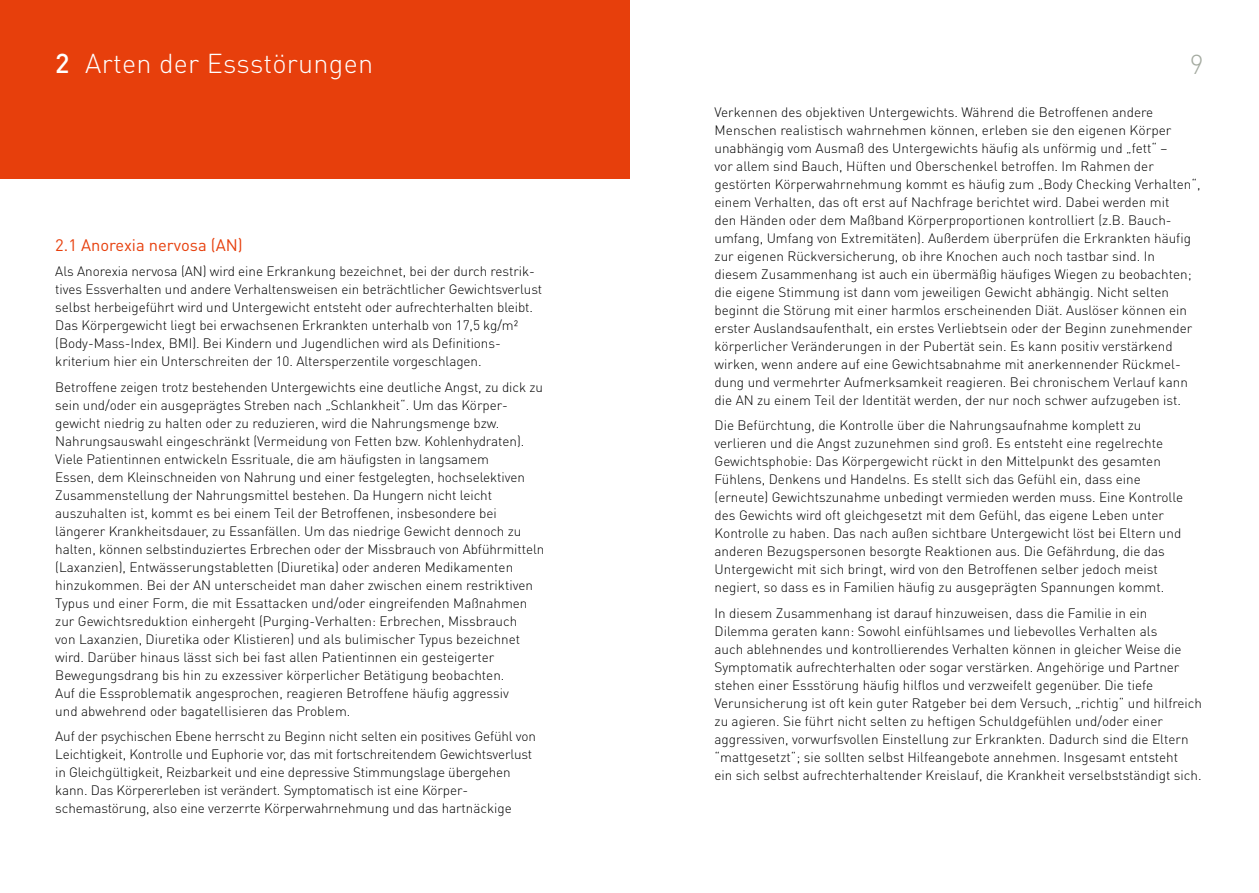
<style>
.page{position:relative;width:1259px;height:893px;background:#fff}
.page>*{position:absolute;margin:0;border:0;box-sizing:border-box;transform-origin:0 0}
.t1{font:300 27px "DIN Pro";letter-spacing:.01em;color:#fff}
.t2{font:300 27px "DIN Pro";color:#a4aaa0}
.DHS_Suchtmedizinische_Reihe_H2{font:16.5px "DIN Pro";color:#e73f0c}
.DHS_Suchtmedizinische_Reihe_p{font:300 13.5px/18px "DIN Pro";color:#000}
.s1{font-weight:500}
.s2{color:#a4aaa0}
</style>
<div class="page">
<div style="left:0;top:0;width:629px;height:179px;background:#e73f0c"></div>
<h1 class="t1" style="left:55px;top:45px;width:319px"><span class="s1">2</span><span class="s2">8</span> Arten der Essstörungen</h1>
<h1 class="t2" style="left:1189px;top:46px;width:15px">9</h1>
<h2 class="DHS_Suchtmedizinische_Reihe_H2" style="left:55px;top:234px;width:189px">2.1 Anorexia nervosa (AN)</h2>
<p class="DHS_Suchtmedizinische_Reihe_p" style="left:55px;top:262px;width:488px">Als Anorexia nervosa (AN) wird eine Erkrankung bezeichnet, bei der durch restrik&shy;tives Essverhalten und andere Verhaltensweisen ein beträchtlicher Gewichtsverlust selbst herbeigeführt wird und Untergewicht entsteht oder aufrechterhalten bleibt.<br>Das Körpergewicht liegt bei erwachsenen Erkrankten unterhalb von 17,5 kg/m² (Body-Mass-Index, BMI). Bei Kindern und Jugendlichen wird als Definitions&shy;kriterium hier ein Unterschreiten der 10. Altersperzentile vorgeschlagen.</p>
<p class="DHS_Suchtmedizinische_Reihe_p" style="left:55px;top:377px;width:490px">Betroffene zeigen trotz bestehenden Untergewichts eine deutliche Angst, zu dick zu sein und/oder ein ausgeprägtes Streben nach „Schlankheit“. Um das Körper&shy;gewicht niedrig zu halten oder zu reduzieren, wird die Nahrungsmenge bzw.<br>Nahrungsauswahl eingeschränkt (Vermeidung von Fetten bzw. Kohlenhydraten).<br>Viele Patientinnen entwickeln Essrituale, die am häufigsten in langsamem<br>Essen, dem Kleinschneiden von Nahrung und einer festgelegten, hochselektiven Zusammenstellung der Nahrungsmittel bestehen. Da Hungern nicht leicht auszuhalten ist, kommt es bei einem Teil der Betroffenen, insbesondere bei längerer Krankheitsdauer, zu Essanfällen. Um das niedrige Gewicht dennoch zu halten, können selbstinduziertes Erbrechen oder der Missbrauch von Abführmitteln (Laxanzien), Entwässerungstabletten (Diuretika) oder anderen Medikamenten hinzukommen. Bei der AN unterscheidet man daher zwischen einem restriktiven Typus und einer Form, die mit Essattacken und/oder eingreifenden Maßnahmen zur Gewichtsreduktion einhergeht (Purging-Verhalten: Erbrechen, Missbrauch<br>von Laxanzien, Diuretika oder Klistieren) und als bulimischer Typus bezeichnet wird. Darüber hinaus lässt sich bei fast allen Patientinnen ein gesteigerter Bewegungsdrang bis hin zu exzessiver körperlicher Betätigung beobachten.<br>Auf die Essproblematik angesprochen, reagieren Betroffene häufig aggressiv<br>und abwehrend oder bagatellisieren das Problem.</p>
<p class="DHS_Suchtmedizinische_Reihe_p" style="left:55px;top:727px;width:482px">Auf der psychischen Ebene herrscht zu Beginn nicht selten ein positives Gefühl von Leichtigkeit, Kontrolle und Euphorie vor, das mit fortschreitendem Gewichtsverlust in Gleichgültigkeit, Reizbarkeit und eine depressive Stimmungslage übergehen kann. Das Körpererleben ist verändert. Symptomatisch ist eine Körper&shy;schemastörung, also eine verzerrte Körperwahrnehmung und das hartnäckige</p>
<p class="DHS_Suchtmedizinische_Reihe_p" style="left:714px;top:102px;width:487px">Verkennen des objektiven Untergewichts. Während die Betroffenen andere Menschen realistisch wahrnehmen können, erleben sie den eigenen Körper unabhängig vom Ausmaß des Untergewichts häufig als unförmig und „fett“ –<br>vor allem sind Bauch, Hüften und Oberschenkel betroffen. Im Rahmen der gestörten Körperwahrnehmung kommt es häufig zum „Body Checking Verhalten“, einem Verhalten, das oft erst auf Nachfrage berichtet wird. Dabei werden mit<br>den Händen oder dem Maßband Körperproportionen kontrolliert (z.B. Bauch&shy;umfang, Umfang von Extremitäten). Außerdem überprüfen die Erkrankten häufig zur eigenen Rückversicherung, ob ihre Knochen auch noch tastbar sind. In diesem Zusammenhang ist auch ein übermäßig häufiges Wiegen zu beobachten; die eigene Stimmung ist dann vom jeweiligen Gewicht abhängig. Nicht selten beginnt die Störung mit einer harmlos erscheinenden Diät. Auslöser können ein erster Auslandsaufenthalt, ein erstes Verliebtsein oder der Beginn zunehmender körperlicher Veränderungen in der Pubertät sein. Es kann positiv verstärkend wirken, wenn andere auf eine Gewichtsabnahme mit anerkennender Rückmel&shy;dung und vermehrter Aufmerksamkeit reagieren. Bei chronischem Verlauf kann die AN zu einem Teil der Identität werden, der nur noch schwer aufzugeben ist.</p>
<p class="DHS_Suchtmedizinische_Reihe_p" style="left:714px;top:416px;width:470px">Die Befürchtung, die Kontrolle über die Nahrungsaufnahme komplett zu verlieren und die Angst zuzunehmen sind groß. Es entsteht eine regelrechte Gewichtsphobie: Das Körpergewicht rückt in den Mittelpunkt des gesamten Fühlens, Denkens und Handelns. Es stellt sich das Gefühl ein, dass eine (erneute) Gewichtszunahme unbedingt vermieden werden muss. Eine Kontrolle des Gewichts wird oft gleichgesetzt mit dem Gefühl, das eigene Leben unter Kontrolle zu haben. Das nach außen sichtbare Untergewicht löst bei Eltern und anderen Bezugspersonen besorgte Reaktionen aus. Die Gefährdung, die das Untergewicht mit sich bringt, wird von den Betroffenen selber jedoch meist negiert, so dass es in Familien häufig zu ausgeprägten Spannungen kommt.</p>
<p class="DHS_Suchtmedizinische_Reihe_p" style="left:714px;top:603px;width:489px">In diesem Zusammenhang ist darauf hinzuweisen, dass die Familie in ein Dilemma geraten kann: Sowohl einfühlsames und liebevolles Verhalten als<br>auch ablehnendes und kontrollierendes Verhalten können in gleicher Weise die Symptomatik aufrechterhalten oder sogar verstärken. Angehörige und Partner stehen einer Essstörung häufig hilflos und verzweifelt gegenüber. Die tiefe Verunsicherung ist oft kein guter Ratgeber bei dem Versuch, „richtig“ und hilfreich zu agieren. Sie führt nicht selten zu heftigen Schuldgefühlen und/oder einer aggressiven, vorwurfsvollen Einstellung zur Erkrankten. Dadurch sind die Eltern “mattgesetzt“; sie sollten selbst Hilfeangebote annehmen. Insgesamt entsteht<br>ein sich selbst aufrechterhaltender Kreislauf, die Krankheit verselbstständigt sich.</p>
</div>
